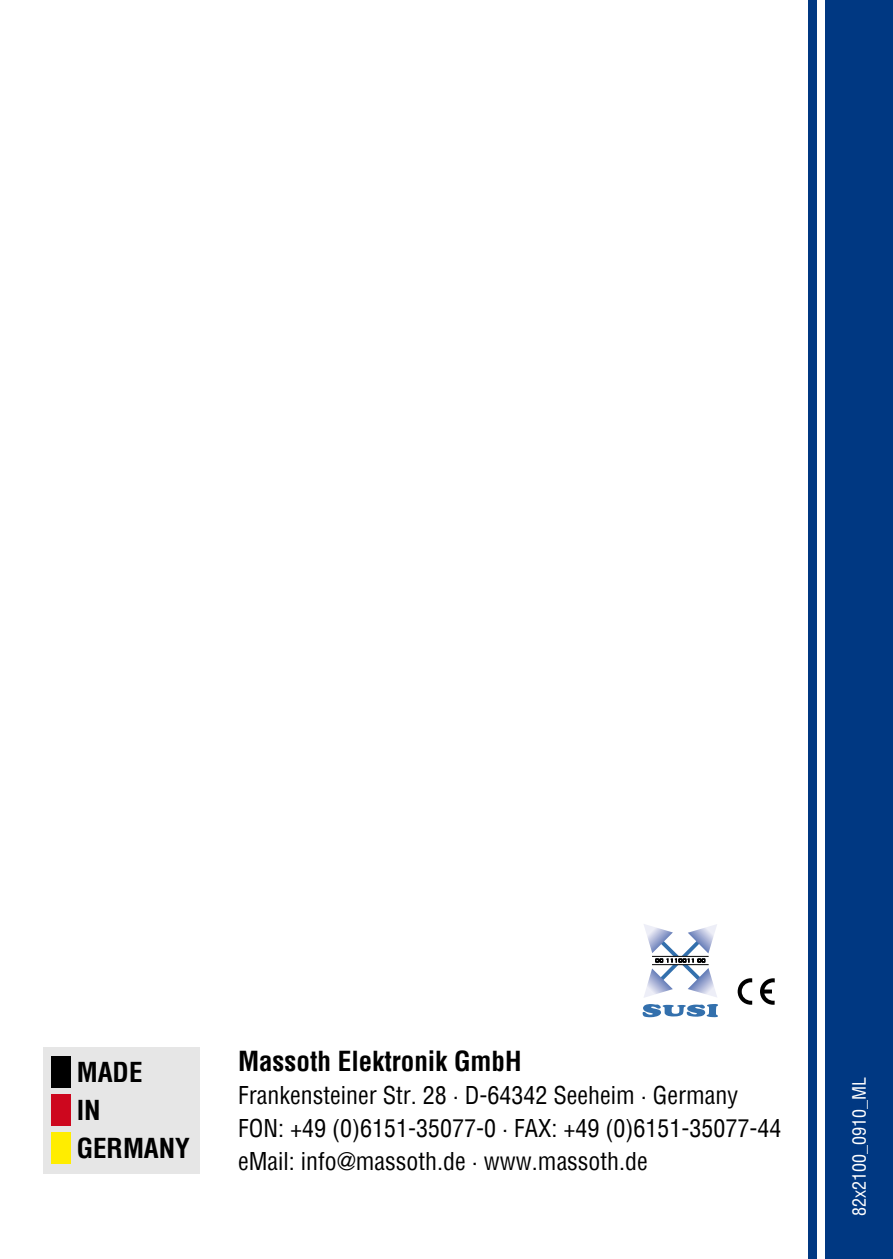
<style>
.page{position:relative;width:893px;height:1259px;background:#fff}
.page>*{position:absolute;margin:0;border:0;box-sizing:border-box;transform-origin:0 0}
.t1{font:700 condensed 27px/38.1px "Helvetica";color:#000}
.t2{font:condensed 24px/33px "Helvetica";color:#000}
.t3{font:condensed 18px "Helvetica";color:#fff}
</style>
<div class="page">
<div style="left:826px;top:0;width:67px;height:1259px;background:#003882"></div>
<div style="left:808px;top:0;width:8px;height:1259px;background:#003882"></div>
<div style="left:43px;top:1046px;width:156px;height:127px;background:#e6e6e6"></div>
<div style="left:51px;top:1056px;width:19px;height:31px;background:#000"></div>
<div style="left:51px;top:1094px;width:19px;height:32px;background:#cd071e"></div>
<div style="left:51px;top:1132px;width:19px;height:32px;background:#ffed00"></div>
<svg style="left:760px;top:978px;width:15px;height:26px"></svg>
<svg style="left:738px;top:978px;width:14px;height:26px"></svg>
<svg style="left:643px;top:1004px;width:75px;height:13px"></svg>
<svg style="left:644px;top:924px;width:73px;height:74px"></svg>
<p class="t1" style="left:77px;top:1053px;width:115px">MADE<br>IN<br>GERMANY</p>
<p class="t1" style="left:238px;top:1041px;width:285px">Massoth Elektronik GmbH</p>
<p class="t2" style="left:238px;top:1078px;width:545px">Frankensteiner Str. 28 · D-64342 Seeheim · Germany<br>FON: +49 (0)6151-35077-0 · FAX: +49 (0)6151-35077-44 eMail: info@massoth.de · www.massoth.de</p>
<p class="t3" style="left:847px;top:1216px;width:140px;rotate:-90deg">82x2100_0910_ML</p>
</div>
